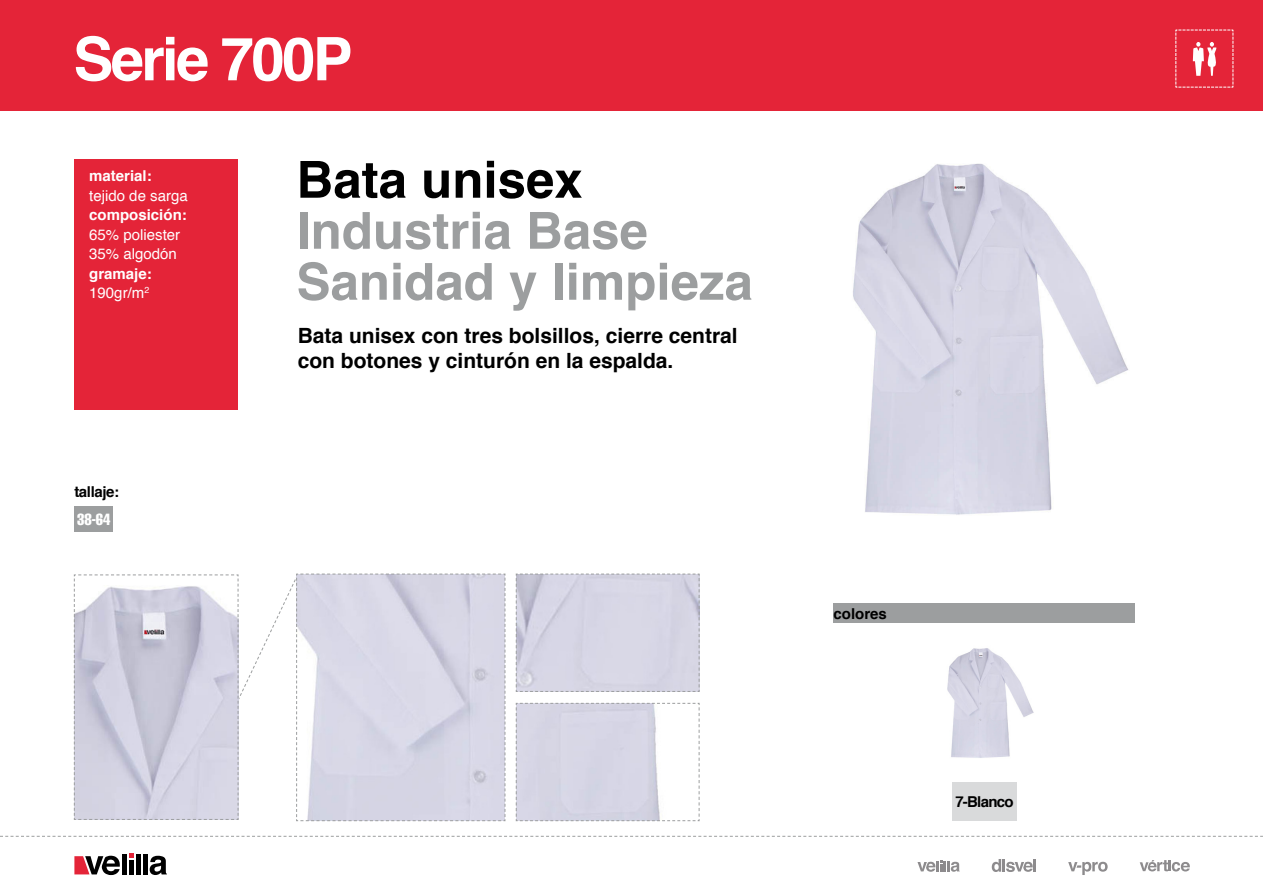
<style>
.page{position:relative;width:1263px;height:893px;background:#fff}
.page>*{position:absolute;margin:0;border:0;box-sizing:border-box;transform-origin:0 0}
.t1{font:700 60px "Helvetica";letter-spacing:-.045em;color:#fff}
.t2{font:700 51px "Helvetica";color:#9c9e9f}
.t3{font:700 51px "Helvetica";color:#000}
.t4{font:700 21px/25.2px "Helvetica";color:#000}
.t5{font:extra-condensed 15.75px "Helvetica LT";color:#fff}
.t6{font:15px "Helvetica";color:#fff}
.t7{font:700 15px "Helvetica";color:#fff}
.t8{font:700 15px "Helvetica";letter-spacing:-.025em;color:#000}
.t9{font:700 15px "Helvetica";color:#000}
</style>
<div class="page">
<div style="left:0;top:0;width:1263px;height:111px;background:#e42438"></div>
<svg style="left:1175px;top:30px;width:59px;height:58px"></svg>
<svg style="left:917px;top:861px;width:43px;height:11px"></svg>
<svg style="left:1068px;top:862px;width:40px;height:13px"></svg>
<svg style="left:992px;top:859px;width:44px;height:13px"></svg>
<svg style="left:1140px;top:860px;width:50px;height:11px"></svg>
<div style="left:122px;top:854px;width:5px;height:20px;background:#000"></div>
<div style="left:136px;top:854px;width:5px;height:20px;background:#000"></div>
<hr style="left:143px;top:854px;width:4px;height:20px;background:#000">
<svg style="left:150px;top:856px;width:17px;height:19px"></svg>
<svg style="left:129px;top:854px;width:5px;height:4px"></svg>
<div style="left:129px;top:860px;width:5px;height:14px;background:#000"></div>
<svg style="left:74px;top:856px;width:46px;height:19px"></svg>
<svg style="left:0;top:836px;width:1263px;height:1px"></svg>
<svg style="left:74px;top:574px;width:432px;height:247px"></svg>
<svg style="left:296px;top:574px;width:209px;height:247px;background:#d8d7e6"></svg>
<svg style="left:516px;top:574px;width:184px;height:118px;background:#d4d3e2"></svg>
<svg style="left:516px;top:703px;width:184px;height:118px"></svg>
<div style="left:833px;top:604px;width:302px;height:19px;background:#9c9e9f"></div>
<img style="left:853px;top:163px;width:276px;height:352px">
<div style="left:74px;top:159px;width:164px;height:251px;background:#e42438"></div>
<div style="left:75px;top:506px;width:38px;height:25px;background:#9c9e9f"></div>
<img style="left:947px;top:648px;width:87px;height:110px">
<div style="left:952px;top:782px;width:64px;height:39px;background:#d9dadb"></div>
<p class="t1" style="left:73px;top:11px;width:281px">Serie 700P</p>
<p class="t7" style="left:89px;top:164px;width:64px">material:</p>
<p class="t6" style="left:89px;top:184px;width:100px">tejido de sarga</p>
<p class="t7" style="left:89px;top:203px;width:99px">composición:</p>
<p class="t6" style="left:89px;top:223px;width:92px">65% poliester</p>
<p class="t6" style="left:89px;top:242px;width:89px">35% algodón</p>
<p class="t7" style="left:89px;top:261px;width:64px">gramaje:</p>
<p class="t6" style="left:89px;top:281px;width:61px">190gr/m<sup>2</sup></p>
<p class="t8" style="left:74px;top:480px;width:46px">tallaje:</p>
<p class="t5" style="left:77px;top:509px;width:35px">38-64</p>
<p class="t3" style="left:296px;top:139px;width:288px">Bata unisex</p>
<p class="t2" style="left:296px;top:190px;width:353px">Industria Base</p>
<p class="t2" style="left:296px;top:241px;width:458px">Sanidad y limpieza</p>
<p class="t4" style="left:298px;top:323px;width:442px">Bata unisex con tres bolsillos, cierre central con botones y cinturón en la espalda.</p>
<p class="t9" style="left:833px;top:602px;width:55px">colores</p>
<p class="t8" style="left:955px;top:790px;width:60px">7-Blanco</p>
</div>
